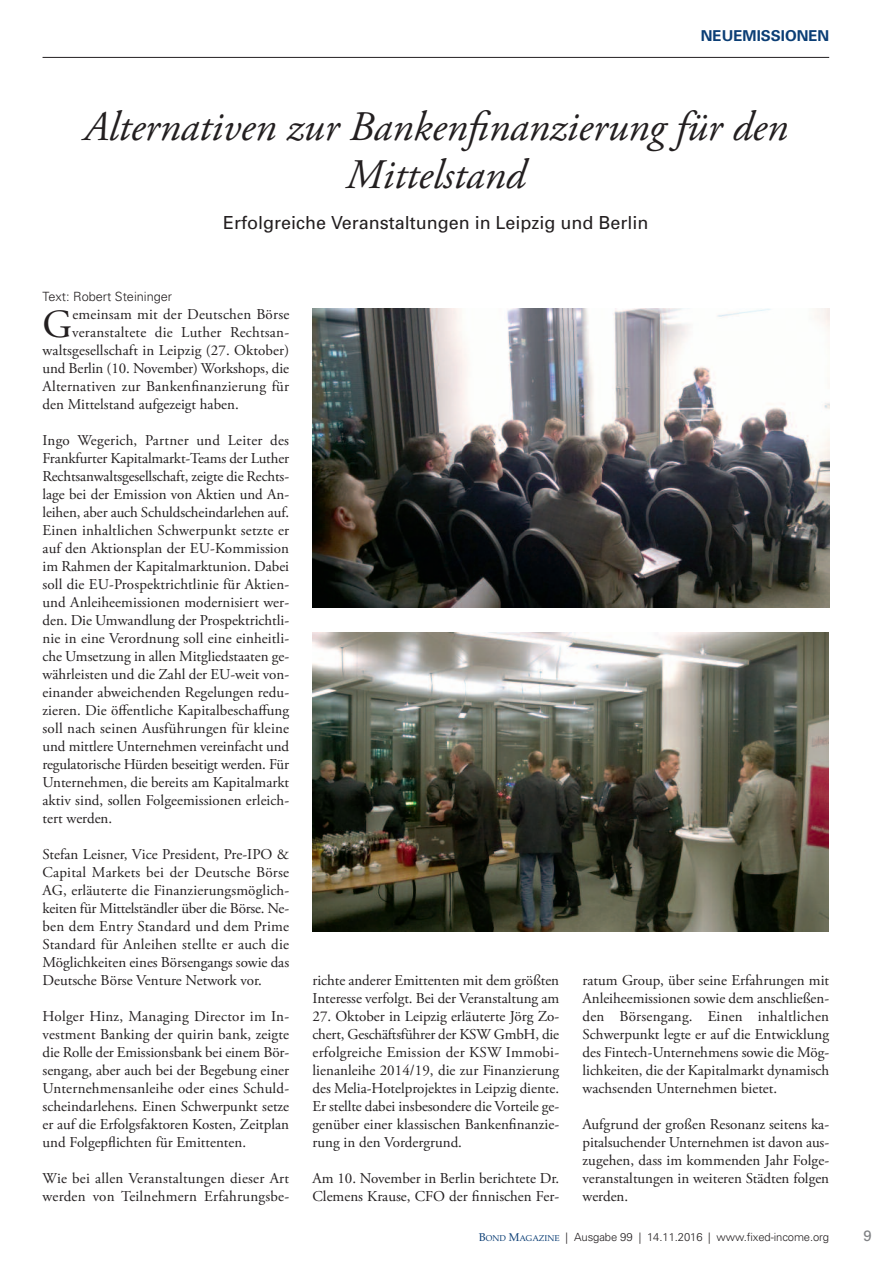
<style>
.page{position:relative;width:893px;height:1263px;background:#fff}
.page>*{position:absolute;margin:0;border:0;box-sizing:border-box;transform-origin:0 0}
.t1{font:italic 42px/48px "Adobe Garamond Pro";color:#231f20;text-align:center}
.t2{font:39.75px "Adobe Garamond Pro";color:#231f20}
.t3{font:18px "Univers";color:#231f20}
.t4{font:15px/18px "Adobe Garamond Pro";color:#231f20;text-align:justify}
.t5{font:700 15px "Univers";color:#0b3e75}
.t6{font:15px "Univers";color:#808285}
.t7{font:300 12.75px "Univers";color:#231f20}
.t8{font:300 11.25px "Univers";letter-spacing:-.01em;color:#231f20}
.s1{font-family:"Book Antiqua";font-weight:400;color:#0b3e75}
.s2{font-family:"Book Antiqua";font-weight:400;font-size:8.4px;color:#0b3e75}
</style>
<div class="page">
<hr style="left:43px;top:57px;width:786px;height:1px;background:#231f20">
<img style="left:313px;top:309px;width:516px;height:298px">
<img style="left:313px;top:633px;width:515px;height:298px">
<p class="t5" style="left:701px;top:30px;width:130px">NEUEMISSIONEN</p>
<h1 class="t1" style="left:84px;top:106px;width:705px">Alternativen zur Bankenfinanzierung für den<br>Mittelstand</h1>
<p class="t3" style="left:223px;top:216px;width:427px">Erfolgreiche Veranstaltungen in Leipzig und Berlin</p>
<p class="t7" style="left:43px;top:292px;width:131px">Text: Robert Steininger</p>
<h2 class="t2" style="left:43px;top:309px;width:31px">G</h2>
<p class="t4" style="left:72px;top:307px;width:218px">emeinsam mit der Deutschen Börse</p>
<p class="t4" style="left:72px;top:325px;width:218px">veranstaltete die Luther Rechtsan-</p>
<p class="t4" style="left:43px;top:343px;width:248px">waltsgesellschaft in Leipzig (27. Oktober)</p>
<p class="t4" style="left:43px;top:361px;width:248px">und Berlin (10. November) Workshops, die</p>
<p class="t4" style="left:43px;top:379px;width:248px">Alternativen zur Bankenfinanzierung für</p>
<p class="t4" style="left:43px;top:397px;width:198px">den Mittelstand aufgezeigt haben.</p>
<p class="t4" style="left:43px;top:433px;width:248px">Ingo Wegerich, Partner und Leiter des Frankfurter Kapitalmarkt-Teams der Luther Rechtsanwaltsgesellschaft, zeigte die Rechts&shy;lage bei der Emission von Aktien und An&shy;leihen, aber auch Schuldscheindarlehen auf.<br>Einen inhaltlichen Schwerpunkt setzte er auf den Aktionsplan der EU-Kommission im Rahmen der Kapitalmarktunion. Dabei soll die EU-Prospektrichtlinie für Aktien&shy;und Anleiheemissionen modernisiert wer&shy;den. Die Umwandlung der Prospektrichtli&shy;nie in eine Verordnung soll eine einheitli&shy;che Umsetzung in allen Mitgliedstaaten ge&shy;währleisten und die Zahl der EU-weit von&shy;einander abweichenden Regelungen redu&shy;zieren. Die öffentliche Kapitalbeschaffung soll nach seinen Ausführungen für kleine und mittlere Unternehmen vereinfacht und regulatorische Hürden beseitigt werden. Für Unternehmen, die bereits am Kapitalmarkt aktiv sind, sollen Folgeemissionen erleich&shy;tert werden.</p>
<p class="t4" style="left:43px;top:847px;width:248px">Stefan Leisner, Vice President, Pre-IPO &amp; Capital Markets bei der Deutsche Börse AG, erläuterte die Finanzierungsmöglich&shy;keiten für Mittelständler über die Börse. Ne&shy;ben dem Entry Standard und dem Prime Standard für Anleihen stellte er auch die Möglichkeiten eines Börsengangs sowie das Deutsche Börse Venture Network vor.</p>
<p class="t4" style="left:43px;top:1009px;width:248px">Holger Hinz, Managing Director im In&shy;vestment Banking der quirin bank, zeigte die Rolle der Emissionsbank bei einem Bör&shy;sengang, aber auch bei der Begebung einer Unternehmensanleihe oder eines Schuld&shy;scheindarlehens. Einen Schwerpunkt setze er auf die Erfolgsfaktoren Kosten, Zeitplan und Folgepflichten für Emittenten.</p>
<p class="t4" style="left:43px;top:1171px;width:248px">Wie bei allen Veranstaltungen dieser Art werden von Teilnehmern Erfahrungsbe-</p>
<p class="t4" style="left:313px;top:973px;width:248px">richte anderer Emittenten mit dem größten<br>Interesse verfolgt. Bei der Veranstaltung am</p>
<p class="t4" style="left:312px;top:1009px;width:248px">27. Oktober in Leipzig erläuterte Jörg Zo&shy;chert, Geschäftsführer der KSW GmbH, die erfolgreiche Emission der KSW Immobi&shy;lienanleihe 2014/19, die zur Finanzierung des Melia-Hotelprojektes in Leipzig diente.<br>Er stellte dabei insbesondere die Vorteile ge&shy;genüber einer klassischen Bankenfinanzie&shy;rung in den Vordergrund.</p>
<p class="t4" style="left:312px;top:1171px;width:248px">Am 10. November in Berlin berichtete Dr.<br>Clemens Krause, CFO der finnischen Fer-</p>
<p class="t4" style="left:582px;top:973px;width:248px">ratum Group, über seine Erfahrungen mit Anleiheemissionen sowie dem anschließen&shy;den Börsengang. Einen inhaltlichen Schwerpunkt legte er auf die Entwicklung des Fintech-Unternehmens sowie die Mög&shy;lichkeiten, die der Kapitalmarkt dynamisch wachsenden Unternehmen bietet.</p>
<p class="t4" style="left:582px;top:1117px;width:248px">Aufgrund der großen Resonanz seitens ka&shy;pitalsuchender Unternehmen ist davon aus&shy;zugehen, dass im kommenden Jahr Folge&shy;veranstaltungen in weiteren Städten folgen werden.</p>
<p class="t8" style="left:479px;top:1233px;width:352px"><span class="s1">B</span><span class="s2">OND</span> <span class="s1">M</span><span class="s2">AGAZINE</span> | Ausgabe 99 | 14.11.2016 | www.fixed-income.org</p>
<p class="t6" style="left:863px;top:1230px;width:10px">9</p>
</div>
